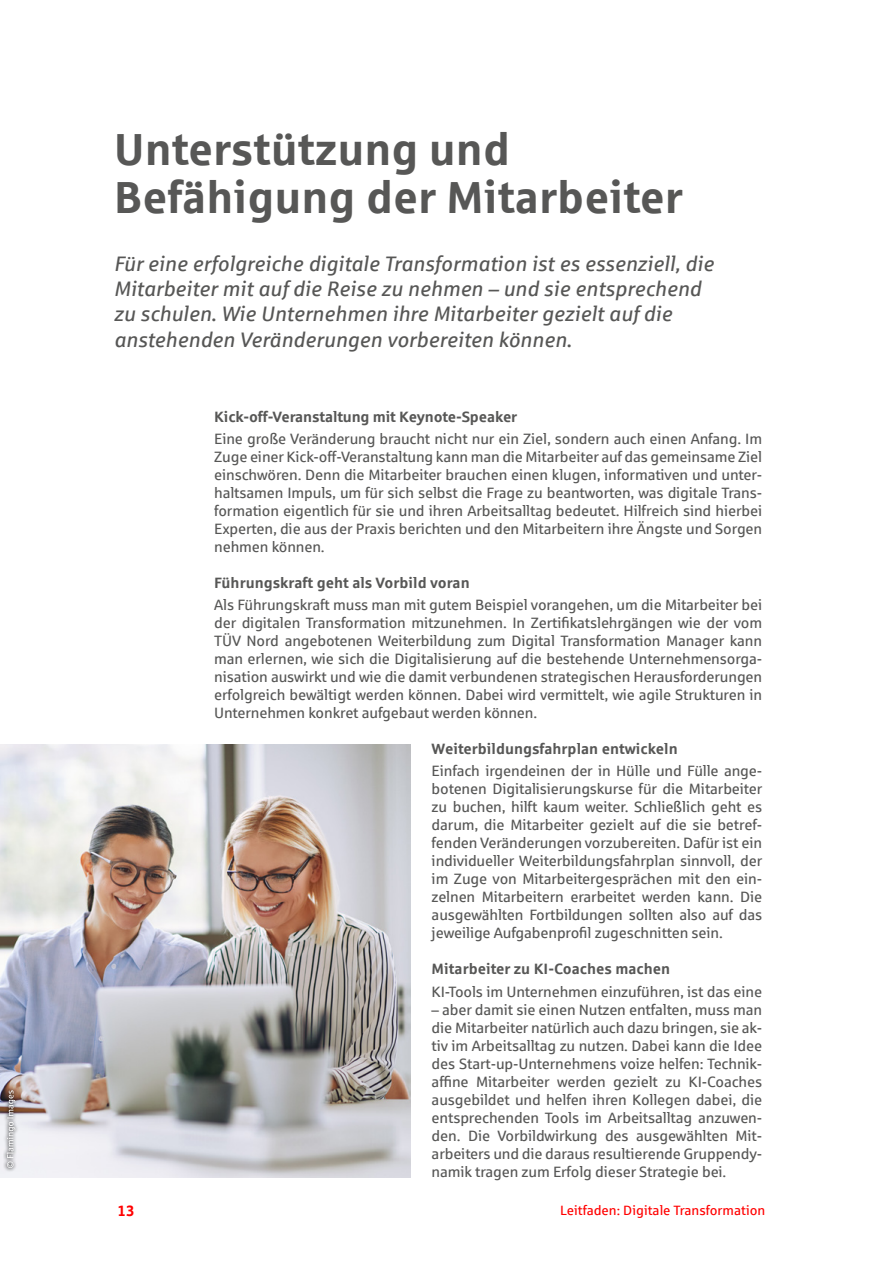
<style>
.page{position:relative;width:893px;height:1263px;background:#fff}
.page>*{position:absolute;margin:0;border:0;box-sizing:border-box;transform-origin:0 0}
.t1{font:700 45px/48px "Sparkasse Rg";color:#575756}
.t2{font:italic 21px/25.2px "Sparkasse Rg";color:#575756}
.t3{font:15px/18px "Sparkasse Rg";letter-spacing:-.01em;color:#575756;text-align:justify}
.t4{font:700 15px "Sparkasse Rg";color:#575756}
.t5{font:700 15px "Sparkasse Rg";color:#f00}
.t6{font:13.5px "Sparkasse Rg";color:#f00}
</style>
<div class="page">
<img style="left:0;top:744px;width:410px;height:433px">
<svg style="left:3px;top:1086px;width:16px;height:86px"></svg>
<svg style="left:7px;top:1090px;width:8px;height:78px"></svg>
<h1 class="t1" style="left:114px;top:123px;width:570px">Unterstützung und<br>Befähigung der Mitarbeiter</h1>
<p class="t2" style="left:114px;top:251px;width:601px">Für eine erfolgreiche digitale Transformation ist es essenziell, die Mitarbeiter mit auf die Reise zu nehmen – und sie entsprechend zu schulen. Wie Unternehmen ihre Mitarbeiter gezielt auf die anstehenden Veränderungen vorbereiten können.</p>
<p class="t5" style="left:118px;top:1201px;width:19px">13</p>
<p class="t4" style="left:214px;top:407px;width:304px">Kick-off-Veranstaltung mit Keynote-Speaker</p>
<p class="t3" style="left:214px;top:429px;width:550px">Eine große Veränderung braucht nicht nur ein Ziel, sondern auch einen Anfang. Im Zuge einer Kick-off-Veranstaltung kann man die Mitarbeiter auf das gemeinsame Ziel einschwören. Denn die Mitarbeiter brauchen einen klugen, informativen und unter&shy;haltsamen Impuls, um für sich selbst die Frage zu beantworten, was digitale Trans&shy;formation eigentlich für sie und ihren Arbeitsalltag bedeutet. Hilfreich sind hierbei Experten, die aus der Praxis berichten und den Mitarbeitern ihre Ängste und Sorgen nehmen können.</p>
<p class="t4" style="left:214px;top:573px;width:257px">Führungskraft geht als Vorbild voran</p>
<p class="t3" style="left:214px;top:595px;width:549px">Als Führungskraft muss man mit gutem Beispiel vorangehen, um die Mitarbeiter bei der digitalen Transformation mitzunehmen. In Zertifikatslehrgängen wie der vom TÜV Nord angebotenen Weiterbildung zum Digital Transformation Manager kann man erlernen, wie sich die Digitalisierung auf die bestehende Unternehmensorga&shy;nisation auswirkt und wie die damit verbundenen strategischen Herausforderungen erfolgreich bewältigt werden können. Dabei wird vermittelt, wie agile Strukturen in Unternehmen konkret aufgebaut werden können.</p>
<p class="t4" style="left:432px;top:739px;width:248px">Weiterbildungsfahrplan entwickeln</p>
<p class="t3" style="left:432px;top:762px;width:332px">Einfach irgendeinen der in Hülle und Fülle ange&shy;botenen Digitalisierungskurse für die Mitarbeiter zu buchen, hilft kaum weiter. Schließlich geht es darum, die Mitarbeiter gezielt auf die sie betref&shy;fenden Veränderungen vorzubereiten. Dafür ist ein individueller Weiterbildungsfahrplan sinnvoll, der im Zuge von Mitarbeitergesprächen mit den ein&shy;zelnen Mitarbeitern erarbeitet werden kann. Die ausgewählten Fortbildungen sollten also auf das jeweilige Aufgabenprofil zugeschnitten sein.</p>
<p class="t4" style="left:432px;top:959px;width:240px">Mitarbeiter zu KI-Coaches machen</p>
<p class="t3" style="left:432px;top:982px;width:332px">KI-Tools im Unternehmen einzuführen, ist das eine</p>
<p class="t3" style="left:432px;top:1000px;width:332px">– aber damit sie einen Nutzen entfalten, muss man die Mitarbeiter natürlich auch dazu bringen, sie ak&shy;tiv im Arbeitsalltag zu nutzen. Dabei kann die Idee des Start-up-Unternehmens voize helfen: Technik&shy;affine Mitarbeiter werden gezielt zu KI-Coaches ausgebildet und helfen ihren Kollegen dabei, die entsprechenden Tools im Arbeitsalltag anzuwen&shy;den. Die Vorbildwirkung des ausgewählten Mit&shy;arbeiters und die daraus resultierende Gruppendy&shy;namik tragen zum Erfolg dieser Strategie bei.</p>
<p class="t6" style="left:560px;top:1202px;width:207px">Leitfaden: Digitale Transformation</p>
</div>
